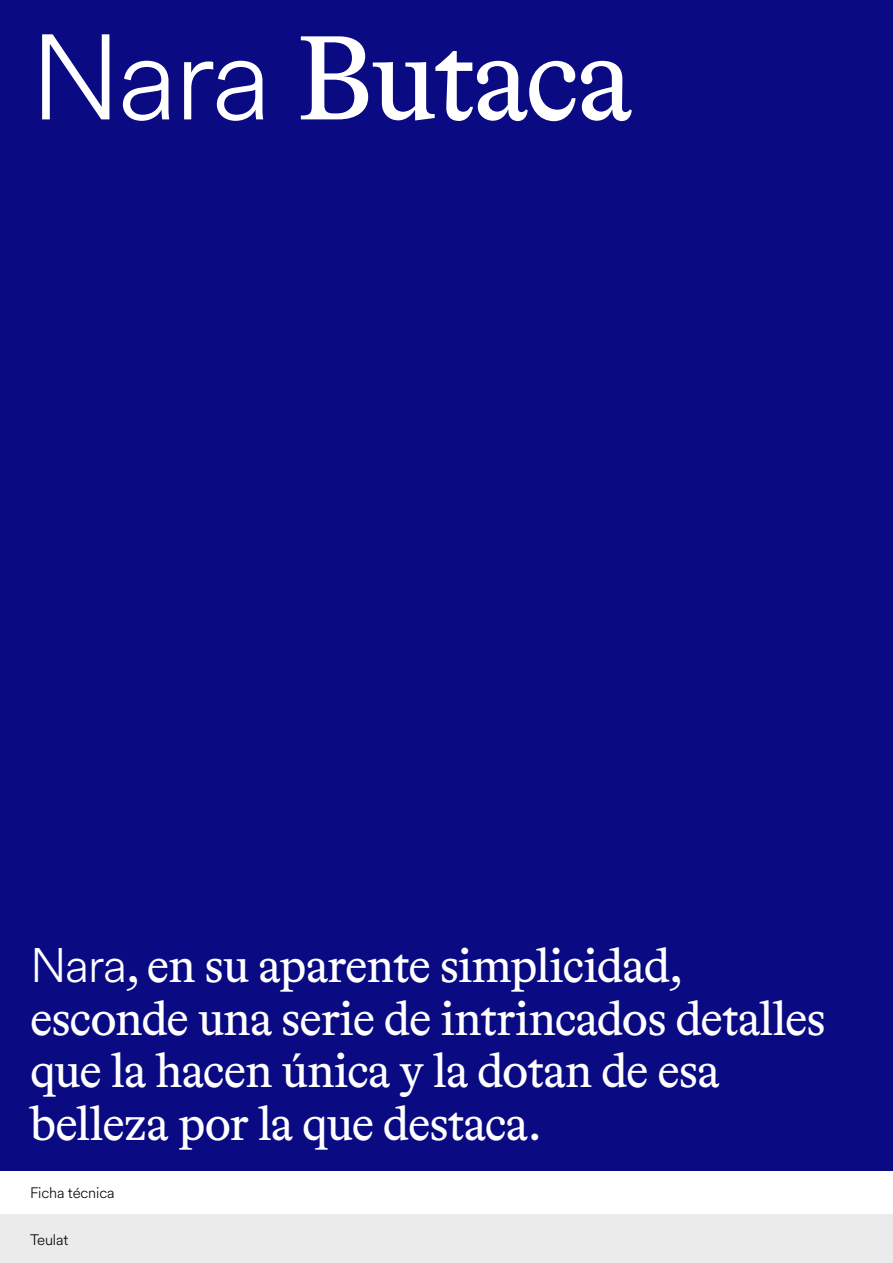
<style>
.page{position:relative;width:893px;height:1263px;background:#fff}
.page>*{position:absolute;margin:0;border:0;box-sizing:border-box;transform-origin:0 0}
.t1{font:120px "Bradford LL";letter-spacing:-.03em;color:#fff}
.t2{font:48px/52.5px "Bradford LL";letter-spacing:-.02em;color:#fff}
.t3{font:300 15px "Circular XX";letter-spacing:-.01em;color:#000}
.s1{font-family:"Circular XX";font-weight:300}
</style>
<div class="page">
<div style="left:0;top:0;width:893px;height:1170px;background:#0a0a82"></div>
<div style="left:0;top:1215px;width:893px;height:48px;background:#ebebeb"></div>
<h1 class="t1" style="left:30px;top:-1px;width:604px"><span class="s1">Nara</span> Butaca</h1>
<p class="t2" style="left:30px;top:937px;width:797px"><span class="s1">Nara</span>, en su aparente simplicidad, esconde una serie de intrincados detalles que la hacen única y la dotan de esa belleza por la que destaca.</p>
<p class="t3" style="left:30px;top:1183px;width:86px">Ficha técnica</p>
<p class="t3" style="left:30px;top:1229px;width:40px">Teulat</p>
</div>
